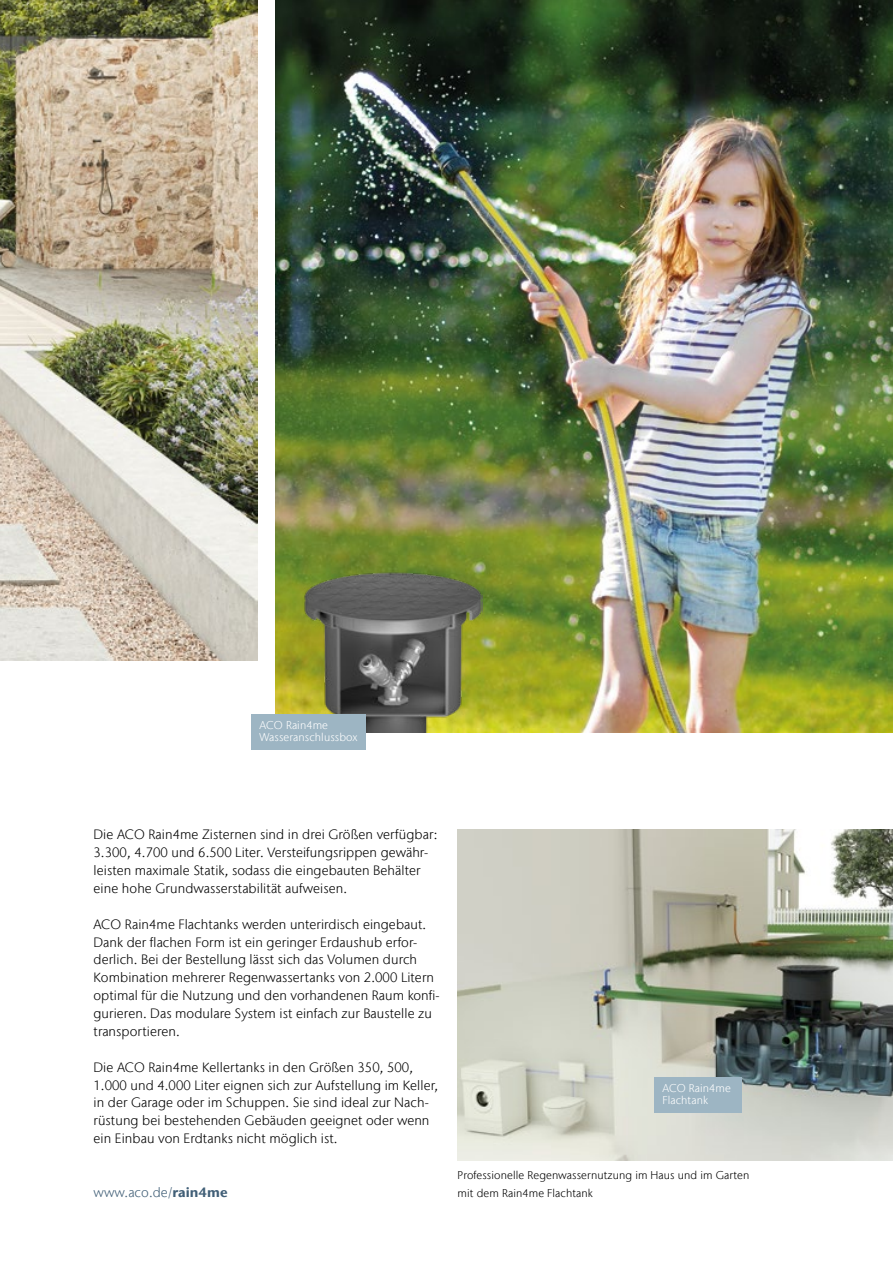
<style>
.page{position:relative;width:893px;height:1263px;background:#fff}
.page>*{position:absolute;margin:0;border:0;box-sizing:border-box;transform-origin:0 0}
.t1{font:300 13.5px/17.9px "Stone Sans IIITC Com";letter-spacing:.005em;color:#000}
.t2{font:300 13.5px "Stone Sans IIITC Com";letter-spacing:.005em;color:#415f77}
.t3{font:300 11.25px "Stone Sans IIITC Com";letter-spacing:.01em;color:#000}
.t4{font:300 11.25px/12px "Stone Sans IIITC Com";letter-spacing:.01em;color:#fff}
.s1{font-weight:700}
</style>
<div class="page">
<img style="left:458px;top:830px;width:435px;height:330px">
<img style="left:276px;top:0;width:617px;height:732px">
<img style="left:0;top:0;width:258px;height:661px">
<img style="left:304px;top:571px;width:178px;height:161px">
<div style="left:251px;top:714px;width:115px;height:36px;background:#9db5c3"></div>
<div style="left:654px;top:1077px;width:87px;height:36px;background:#9db5c3"></div>
<p class="t4" style="left:260px;top:719px;width:99px">ACO Rain4me<br>Wasseranschlussbox</p>
<p class="t1" style="left:94px;top:826px;width:345px">Die ACO Rain4me Zisternen sind in drei Größen verfügbar:<br>3.300, 4.700 und 6.500 Liter. Versteifungsrippen gewähr&shy;leisten maximale Statik, sodass die eingebauten Behälter eine hohe Grundwasserstabilität aufweisen.</p>
<p class="t1" style="left:94px;top:915px;width:348px">ACO Rain4me Flachtanks werden unterirdisch eingebaut.<br>Dank der flachen Form ist ein geringer Erdaushub erfor&shy;derlich. Bei der Bestellung lässt sich das Volumen durch Kombination mehrerer Regenwassertanks von 2.000 Litern optimal für die Nutzung und den vorhandenen Raum konfi&shy;gurieren. Das modulare System ist einfach zur Baustelle zu transportieren.</p>
<p class="t1" style="left:94px;top:1058px;width:346px">Die ACO Rain4me Kellertanks in den Größen 350, 500, 1.000 und 4.000 Liter eignen sich zur Aufstellung im Keller, in der Garage oder im Schuppen. Sie sind ideal zur Nach&shy;rüstung bei bestehenden Gebäuden geeignet oder wenn ein Einbau von Erdtanks nicht möglich ist.</p>
<p class="t4" style="left:662px;top:1082px;width:70px">ACO Rain4me<br>Flachtank</p>
<p class="t3" style="left:458px;top:1168px;width:293px">Professionelle Regenwassernutzung im Haus und im Garten</p>
<p class="t2" style="left:94px;top:1184px;width:136px">www.aco.de/<span class="s1">rain4me</span></p>
<p class="t3" style="left:458px;top:1186px;width:137px">mit dem Rain4me Flachtank</p>
</div>
